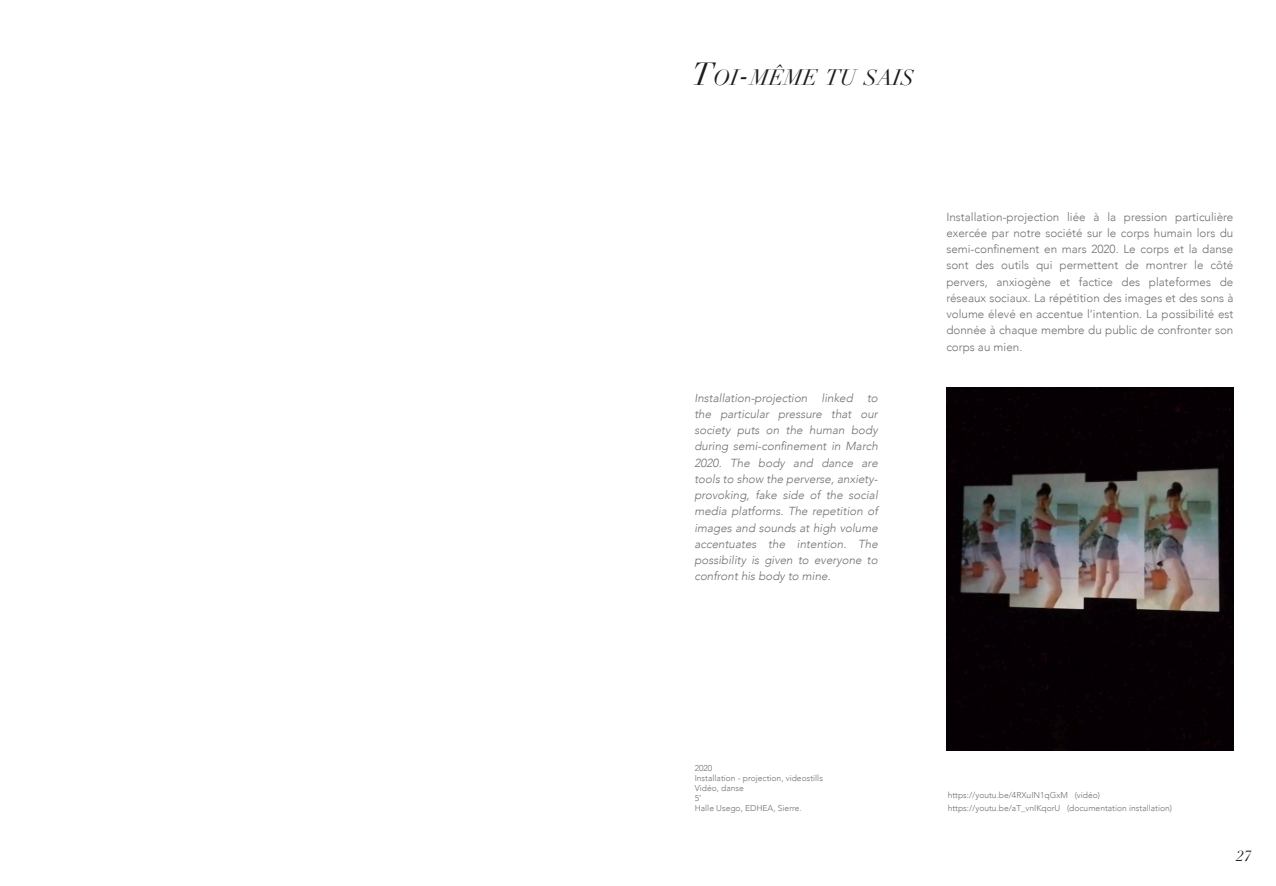
<style>
.page{position:relative;width:1276px;height:886px;background:#fff}
.page>*{position:absolute;margin:0;border:0;box-sizing:border-box;transform-origin:0 0}
.t1{font:italic 21.88px "Didot";color:#1d1d1b}
.t2{font:italic 15px "Didot LT Std";color:#1d1d1b}
.t3{font:300 11.75px/16.2px "Avenir";color:#70706f;text-align:justify}
.t4{font:italic 300 11.75px/16.2px "Avenir";color:#70706f;text-align:justify}
.t5{font:300 8.5px/10px "Avenir";color:#70706f}
.s1{font-size:31.25px}
</style>
<div class="page">
<img style="left:946px;top:388px;width:287px;height:363px">
<h1 class="t1" style="left:692px;top:64px;width:224px"><span class="s1">T</span>OI<span class="s1">-</span>MÊME TU SAIS</h1>
<p class="t4" style="left:694px;top:389px;width:185px">Installation-projection linked to the particular pressure that our society puts on the human body during semi-confinement in March 2020. The body and dance are tools to show the perverse, anxiety&shy;provoking, fake side of the social media platforms. The repetition of images and sounds at high volume accentuates the intention. The possibility is given to everyone to confront his body to mine.</p>
<p class="t3" style="left:946px;top:208px;width:289px">Installation-projection liée à la pression particulière exercée par notre société sur le corps humain lors du semi-confinement en mars 2020. Le corps et la danse sont des outils qui permettent de montrer le côté pervers, anxiogène et factice des plateformes de réseaux sociaux. La répétition des images et des sons à volume élevé en accentue l’intention. La possibilité est donnée à chaque membre du public de confronter son corps au mien.</p>
<p class="t5" style="left:694px;top:763px;width:130px">2020<br>Installation - projection, videostills<br>Vidéo, danse<br>5’<br>Halle Usego, EDHEA, Sierre.</p>
<p class="t5" style="left:947px;top:788px;width:226px;line-height:13px">https://youtu.be/4RXuIN1qGxM (vidéo) https://youtu.be/aT_vnIKqorU (documentation installation)</p>
<p class="t2" style="left:1236px;top:847px;width:16px">27</p>
</div>
